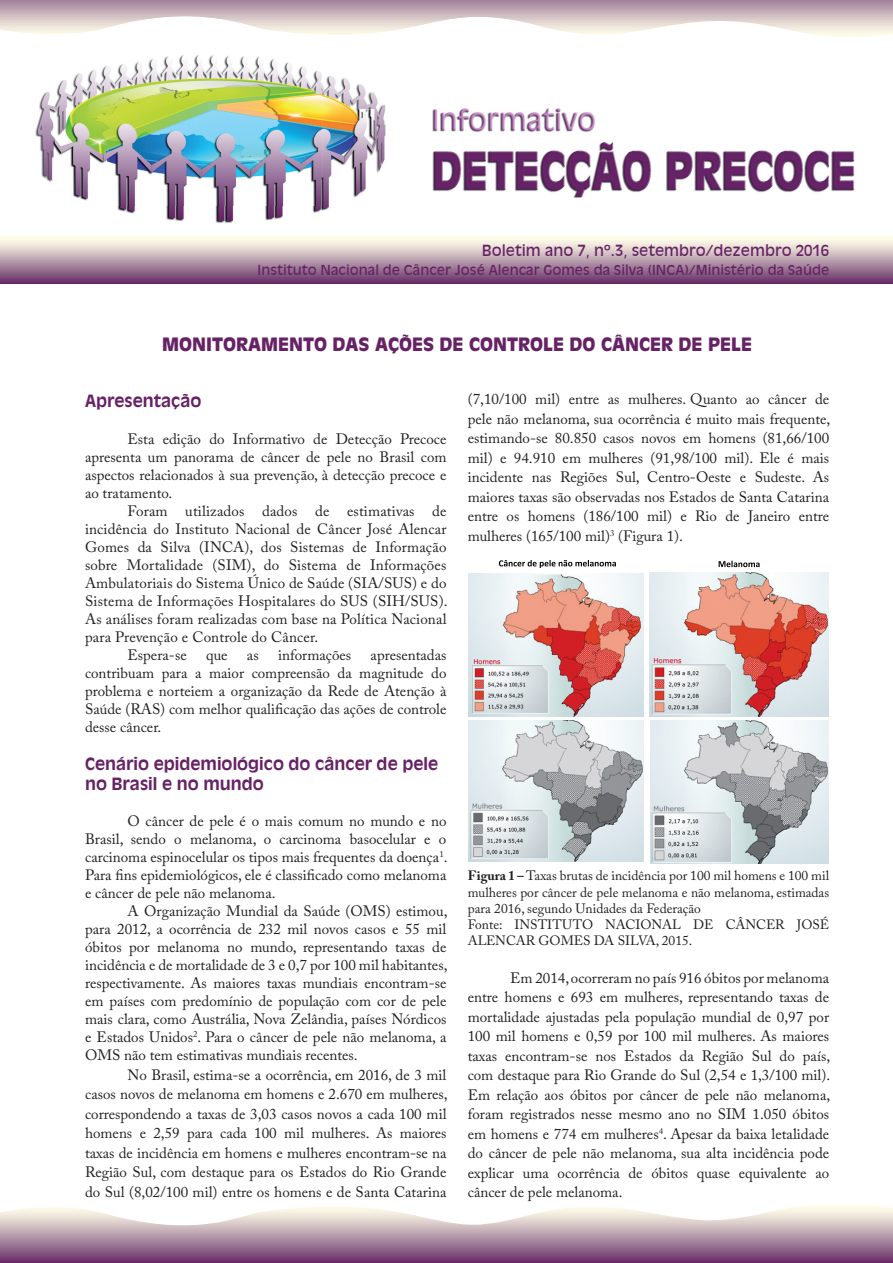
<style>
.page{position:relative;width:893px;height:1263px;background:#fff}
.page>*{position:absolute;margin:0;border:0;box-sizing:border-box;transform-origin:0 0}
.t1{font:900 18px "Decade Black S Si";color:#662265}
.t2{font:700 16.5px/19.8px "Decade S Si";color:#662265}
.t3{font:15px/19.5px "Adobe Caslon Pro";color:#231f20;text-align:justify}
.t4{font:15px "Decade S Si";color:#662265}
.t5{font:13.5px/16.2px "Adobe Caslon Pro";color:#231f20}
.t6{font:13.5px "Decade S Si";color:#662265}
.s1{font-weight:700}
</style>
<div class="page">
<img style="left:35px;top:55px;width:820px;height:168px">
<svg style="left:0;top:1205px;width:893px;height:58px;background:#baa0b2"></svg>
<div style="left:0;top:236px;width:893px;height:47px;background:linear-gradient(to bottom,#fffff5,#6a346a)"></div>
<svg style="left:0;top:0;width:893px;height:37px"></svg>
<img style="left:469px;top:573px;width:174px;height:144px">
<img style="left:468px;top:721px;width:176px;height:140px">
<img style="left:650px;top:572px;width:178px;height:145px">
<img style="left:651px;top:721px;width:177px;height:143px">
<svg style="left:499px;top:560px;width:117px;height:8px"></svg>
<svg style="left:719px;top:561px;width:41px;height:6px"></svg>
<p class="t4" style="left:482px;top:241px;width:349px">Boletim ano 7, nº.3, setembro/dezembro 2016</p>
<p class="t6" style="left:258px;top:262px;width:573px">Instituto Nacional de Câncer José Alencar Gomes da Silva (INCA)/Ministério da Saúde</p>
<p class="t1" style="left:162px;top:333px;width:592px">MONITORAMENTO DAS AÇÕES DE CONTROLE DO CÂNCER DE PELE</p>
<p class="t2" style="left:85px;top:390px;width:118px">Apresentação</p>
<p class="t3" style="left:85px;top:430px;width:363px;line-height:18px;text-indent:43px">Esta edição do Informativo de Detecção Precoce apresenta um panorama de câncer de pele no Brasil com aspectos relacionados à sua prevenção, à detecção precoce e ao tratamento.</p>
<p class="t3" style="left:128px;top:501px;width:320px">Foram utilizados dados de estimativas de</p>
<p class="t3" style="left:85px;top:519px;width:363px">incidência do Instituto Nacional de Câncer José Alencar</p>
<p class="t3" style="left:85px;top:537px;width:363px">Gomes da Silva (INCA), dos Sistemas de Informação</p>
<p class="t3" style="left:85px;top:555px;width:363px">sobre Mortalidade (SIM), do Sistema de Informações</p>
<p class="t3" style="left:85px;top:573px;width:363px">Ambulatoriais do Sistema Único de Saúde (SIA/SUS) e do</p>
<p class="t3" style="left:85px;top:591px;width:364px">Sistema de Informações Hospitalares do SUS (SIH/SUS).</p>
<p class="t3" style="left:85px;top:609px;width:363px">As análises foram realizadas com base na Política Nacional</p>
<p class="t3" style="left:85px;top:627px;width:235px">para Prevenção e Controle do Câncer.</p>
<p class="t3" style="left:128px;top:645px;width:61px">Espera-se</p>
<p class="t3" style="left:206px;top:645px;width:23px">que</p>
<p class="t3" style="left:247px;top:645px;width:13px">as</p>
<p class="t3" style="left:278px;top:645px;width:75px">informações</p>
<p class="t3" style="left:85px;top:646px;width:363px;line-height:18px;text-indent:286px">apresentadas contribuam para a maior compreensão da magnitude do problema e norteiem a organização da Rede de Atenção à Saúde (RAS) com melhor qualificação das ações de controle desse câncer.</p>
<p class="t2" style="left:85px;top:753px;width:355px">Cenário epidemiológico do câncer de pele no Brasil e no mundo</p>
<p class="t3" style="left:85px;top:812px;width:364px;line-height:18px;text-indent:43px">O câncer de pele é o mais comum no mundo e no Brasil, sendo o melanoma, o carcinoma basocelular e o carcinoma espinocelular os tipos mais frequentes da doença<sup>1</sup>.<br>Para fins epidemiológicos, ele é classificado como melanoma e câncer de pele não melanoma.</p>
<p class="t3" style="left:85px;top:902px;width:364px;line-height:18px;text-indent:43px">A Organização Mundial da Saúde (OMS) estimou, para 2012, a ocorrência de 232 mil novos casos e 55 mil óbitos por melanoma no mundo, representando taxas de incidência e de mortalidade de 3 e 0,7 por 100 mil habitantes, respectivamente. As maiores taxas mundiais encontram-se em países com predomínio de população com cor de pele mais clara, como Austrália, Nova Zelândia, países Nórdicos e Estados Unidos<sup>2</sup>. Para o câncer de pele não melanoma, a OMS não tem estimativas mundiais recentes.</p>
<p class="t3" style="left:85px;top:1065px;width:364px;text-indent:43px">No Brasil, estima-se a ocorrência, em 2016, de 3 mil casos novos de melanoma em homens e 2.670 em mulheres, correspondendo a taxas de 3,03 casos novos a cada 100 mil homens e 2,59 para cada 100 mil mulheres. As maiores taxas de incidência em homens e mulheres encontram-se na Região Sul, com destaque para os Estados do Rio Grande do Sul (8,02/100 mil) entre os homens e de Santa Catarina</p>
<p class="t3" style="left:468px;top:389px;width:364px">(7,10/100 mil) entre as mulheres. Quanto ao câncer de pele não melanoma, sua ocorrência é muito mais frequente, estimando-se 80.850 casos novos em homens (81,66/100 mil) e 94.910 em mulheres (91,98/100 mil). Ele é mais incidente nas Regiões Sul, Centro-Oeste e Sudeste. As maiores taxas são observadas nos Estados de Santa Catarina entre os homens (186/100 mil) e Rio de Janeiro entre mulheres (165/100 mil)<sup>3</sup> (Figura 1).</p>
<p class="t5" style="left:468px;top:867px;width:363px"><span class="s1">Figura 1 –</span> Taxas brutas de incidência por 100 mil homens e 100 mil mulheres por câncer de pele melanoma e não melanoma, estimadas para 2016, segundo Unidades da Federação<br>Fonte: INSTITUTO NACIONAL DE CÂNCER JOSÉ ALENCAR GOMES DA SILVA, 2015.</p>
<p class="t3" style="left:468px;top:968px;width:364px;text-indent:43px">Em 2014, ocorreram no país 916 óbitos por melanoma entre homens e 693 em mulheres, representando taxas de mortalidade ajustadas pela população mundial de 0,97 por 100 mil homens e 0,59 por 100 mil mulheres. As maiores taxas encontram-se nos Estados da Região Sul do país, com destaque para Rio Grande do Sul (2,54 e 1,3/100 mil).<br>Em relação aos óbitos por câncer de pele não melanoma, foram registrados nesse mesmo ano no SIM 1.050 óbitos em homens e 774 em mulheres<sup>4</sup>. Apesar da baixa letalidade do câncer de pele não melanoma, sua alta incidência pode explicar uma ocorrência de óbitos quase equivalente ao câncer de pele melanoma.</p>
</div>
